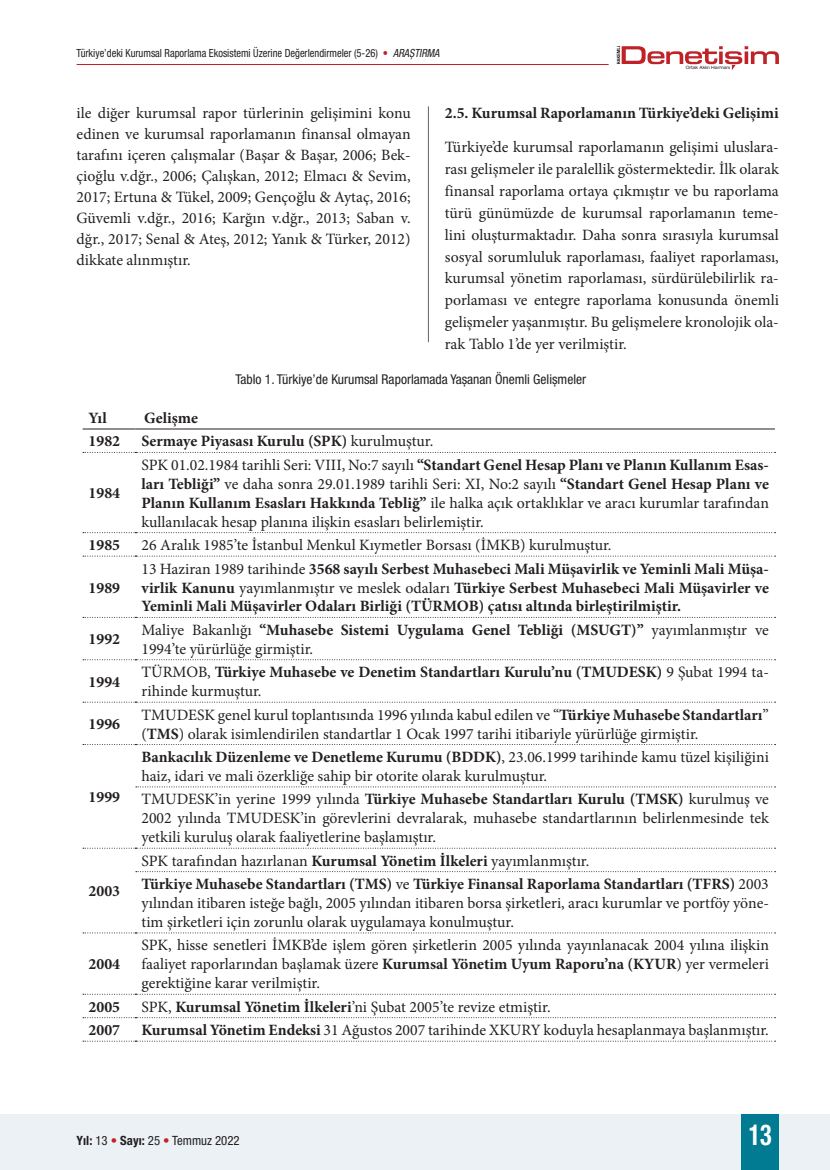
<style>
.page{position:relative;width:830px;height:1170px;background:#fff}
.page>*{position:absolute;margin:0;border:0;box-sizing:border-box;transform-origin:0 0}
.t1{font:700 condensed 28.8px "Helvetica Neue LT Pro";color:#fff;scale:.83 1}
.t2{font:15.75px/18.9px "Minion Pro";color:#231f20;text-align:justify}
.t3{font:700 15.75px/18.9px "Minion Pro";color:#231f20}
.t4{font:condensed 13.5px "Helvetica Neue LT Pro";color:#231f20}
.t5{font:condensed 12.75px "Helvetica Neue LT Pro";color:#231f20}
.t6{font:condensed 11.25px "Helvetica Neue LT Pro";color:#231f20;scale:.93 1}
.t7{font:expanded 4.5px "Helvetica Neue LT Pro";color:#231f20;scale:.96 1}
.s1{color:#bf2227}
.s2{font-style:italic}
.s3{font-weight:400}
.s4{font-weight:700}
.s5{font-weight:700;color:#bf2227}
</style>
<div class="page">
<hr style="left:428px;top:106px;width:1px;height:236px;background:#636366">
<hr style="left:77px;top:64px;width:531px;height:1px;background:#bf2227">
<svg style="left:616px;top:46px;width:162px;height:24px"></svg>
<div style="left:0;top:1114px;width:829px;height:55px;background:#ebf1f4"></div>
<div style="left:741px;top:1114px;width:37px;height:55px;background:#007b91"></div>
<hr style="left:83px;top:428px;width:52px;height:1px;background:#231f20">
<hr style="left:135px;top:428px;width:639px;height:1px;background:#231f20">
<svg style="left:83px;top:452px;width:692px;height:1px"></svg>
<svg style="left:83px;top:532px;width:692px;height:1px"></svg>
<svg style="left:83px;top:555px;width:692px;height:1px"></svg>
<svg style="left:83px;top:617px;width:692px;height:1px"></svg>
<svg style="left:83px;top:659px;width:692px;height:1px"></svg>
<svg style="left:83px;top:701px;width:692px;height:1px"></svg>
<svg style="left:83px;top:744px;width:692px;height:1px"></svg>
<svg style="left:136px;top:786px;width:639px;height:1px"></svg>
<svg style="left:83px;top:847px;width:692px;height:1px"></svg>
<svg style="left:136px;top:871px;width:639px;height:1px"></svg>
<svg style="left:83px;top:932px;width:692px;height:1px"></svg>
<svg style="left:83px;top:993px;width:692px;height:1px"></svg>
<svg style="left:83px;top:1017px;width:692px;height:1px"></svg>
<svg style="left:83px;top:1040px;width:692px;height:1px"></svg>
<p class="t6" style="left:77px;top:47px;width:391px">Türkiye’deki Kurumsal Raporlama Ekosistemi Üzerine Değerlendirmeler (5-26) <span class="s1">•</span> <span class="s2">ARAŞTIRMA</span></p>
<p class="t7" style="left:685px;top:65px;width:48px">Ortak Aklın Harmanı</p>
<p class="t2" style="left:77px;top:102px;width:335px;line-height:21px">ile diğer kurumsal rapor türlerinin gelişimini konu edinen ve kurumsal raporlamanın finansal olmayan tarafını içeren çalışmalar (Başar &amp; Başar, 2006; Bek&shy;çioğlu v.dğr., 2006; Çalışkan, 2012; Elmacı &amp; Sevim, 2017; Ertuna &amp; Tükel, 2009; Gençoğlu &amp; Aytaç, 2016; Güvemli v.dğr., 2016; Karğın v.dğr., 2013; Saban v. dğr., 2017; Senal &amp; Ateş, 2012; Yanık &amp; Türker, 2012) dikkate alınmıştır.</p>
<p class="t3" style="left:444px;top:103px;width:335px">2.5. Kurumsal Raporlamanın Türkiye’deki Gelişimi</p>
<p class="t2" style="left:444px;top:136px;width:335px;line-height:21.8px">Türkiye’de kurumsal raporlamanın gelişimi uluslara&shy;rası gelişmeler ile paralellik göstermektedir. İlk olarak finansal raporlama ortaya çıkmıştır ve bu raporlama türü günümüzde de kurumsal raporlamanın teme&shy;lini oluşturmaktadır. Daha sonra sırasıyla kurumsal sosyal sorumluluk raporlaması, faaliyet raporlaması, kurumsal yönetim raporlaması, sürdürülebilirlik ra&shy;porlaması ve entegre raporlama konusunda önemli gelişmeler yaşanmıştır. Bu gelişmelere kronolojik ola&shy;rak Tablo 1’de yer verilmiştir.</p>
<p class="t4" style="left:235px;top:371px;width:352px">Tablo 1. Türkiye’de Kurumsal Raporlamada Yaşanan Önemli Gelişmeler</p>
<p class="t3" style="left:89px;top:408px;width:20px">Yıl</p>
<p class="t3" style="left:144px;top:408px;width:55px">Gelişme</p>
<p class="t3" style="left:89px;top:432px;width:33px">1982</p>
<p class="t3" style="left:141px;top:432px;width:293px">Sermaye Piyasası Kurulu (SPK) <span class="s3">kurulmuştur.</span></p>
<p class="t3" style="left:89px;top:483px;width:33px">1984</p>
<p class="t2" style="left:141px;top:455px;width:628px">SPK 01.02.1984 tarihli Seri: VIII, No:7 sayılı <span class="s4">“Standart Genel Hesap Planı ve Planın Kullanım Esas&shy;ları Tebliği”</span> ve daha sonra 29.01.1989 tarihli Seri: XI, No:2 sayılı <span class="s4">“Standart Genel Hesap Planı ve Planın Kullanım Esasları Hakkında Tebliğ”</span> ile halka açık ortaklıklar ve aracı kurumlar tarafından kullanılacak hesap planına ilişkin esasları belirlemiştir.</p>
<p class="t3" style="left:89px;top:535px;width:33px">1985</p>
<p class="t2" style="left:141px;top:535px;width:471px">26 Aralık 1985’te İstanbul Menkul Kıymetler Borsası (İMKB) kurulmuştur.</p>
<p class="t3" style="left:89px;top:577px;width:33px">1989</p>
<p class="t3" style="left:141px;top:559px;width:628px;text-align:justify"><span class="s3">13 Haziran 1989 tarihinde</span> 3568 sayılı Serbest Muhasebeci Mali Müşavirlik ve Yeminli Mali Müşa&shy;virlik Kanunu <span class="s3">yayımlanmıştır ve meslek odaları</span> Türkiye Serbest Muhasebeci Mali Müşavirler ve Yeminli Mali Müşavirler Odaları Birliği (TÜRMOB) çatısı altında birleştirilmiştir.</p>
<p class="t3" style="left:89px;top:629px;width:33px">1992</p>
<p class="t2" style="left:141px;top:620px;width:628px">Maliye Bakanlığı <span class="s4">“Muhasebe Sistemi Uygulama Genel Tebliği (MSUGT)”</span> yayımlanmıştır ve<br>1994’te yürürlüğe girmiştir.</p>
<p class="t3" style="left:89px;top:672px;width:33px">1994</p>
<p class="t3" style="left:141px;top:662px;width:628px"><span class="s3">TÜRMOB,</span> Türkiye Muhasebe ve Denetim Standartları Kurulu’nu (TMUDESK) <span class="s3">9 Şubat 1994 ta&shy;rihinde kurmuştur.</span></p>
<p class="t3" style="left:89px;top:714px;width:33px">1996</p>
<p class="t2" style="left:141px;top:705px;width:628px">TMUDESK genel kurul toplantısında 1996 yılında kabul edilen ve “<span class="s4">Türkiye Muhasebe Standartları</span>” (<span class="s4">TMS</span>) olarak isimlendirilen standartlar 1 Ocak 1997 tarihi itibariyle yürürlüğe girmiştir.</p>
<p class="t3" style="left:89px;top:787px;width:33px">1999</p>
<p class="t3" style="left:89px;top:881px;width:33px">2003</p>
<p class="t3" style="left:89px;top:954px;width:33px">2004</p>
<p class="t2" style="left:141px;top:747px;width:628px"><span class="s4">Bankacılık Düzenleme ve Denetleme Kurumu (BDDK)</span>, 23.06.1999 tarihinde kamu tüzel kişiliğini haiz, idari ve mali özerkliğe sahip bir otorite olarak kurulmuştur.</p>
<p class="t2" style="left:141px;top:790px;width:628px">TMUDESK’in yerine 1999 yılında <span class="s4">Türkiye Muhasebe Standartları Kurulu (TMSK)</span> kurulmuş ve 2002 yılında TMUDESK’in görevlerini devralarak, muhasebe standartlarının belirlenmesinde tek yetkili kuruluş olarak faaliyetlerine başlamıştır.</p>
<p class="t3" style="left:141px;top:848px;width:628px;line-height:23.4px"><span class="s3">SPK tarafından hazırlanan</span> Kurumsal Yönetim İlkeleri <span class="s3">yayımlanmıştır.<br></span>Türkiye Muhasebe Standartları (TMS) <span class="s3">ve</span> Türkiye Finansal Raporlama Standartları (TFRS) <span class="s3">2003</span></p>
<p class="t2" style="left:141px;top:893px;width:628px">yılından itibaren isteğe bağlı, 2005 yılından itibaren borsa şirketleri, aracı kurumlar ve portföy yöne&shy;tim şirketleri için zorunlu olarak uygulamaya konulmuştur.</p>
<p class="t2" style="left:141px;top:935px;width:628px">SPK, hisse senetleri İMKB’de işlem gören şirketlerin 2005 yılında yayınlanacak 2004 yılına ilişkin faaliyet raporlarından başlamak üzere <span class="s4">Kurumsal Yönetim Uyum Raporu’na (KYUR</span>) yer vermeleri gerektiğine karar verilmiştir.</p>
<p class="t3" style="left:89px;top:996px;width:33px">2005</p>
<p class="t2" style="left:141px;top:997px;width:410px">SPK, <span class="s4">Kurumsal Yönetim İlkeleri</span>’ni Şubat 2005’te revize etmiştir.</p>
<p class="t3" style="left:89px;top:1020px;width:33px">2007</p>
<p class="t2" style="left:141px;top:1020px;width:628px"><span class="s4">Kurumsal Yönetim Endeksi</span> 31 Ağustos 2007 tarihinde XKURY koduyla hesaplanmaya başlanmıştır.</p>
<p class="t5" style="left:77px;top:1133px;width:164px"><span class="s4">Yıl:</span> 13 <span class="s5">•</span> <span class="s4">Sayı:</span> 25 <span class="s5">•</span> Temmuz 2022</p>
<h1 class="t1" style="left:748px;top:1117px;width:29px">13</h1>
</div>
